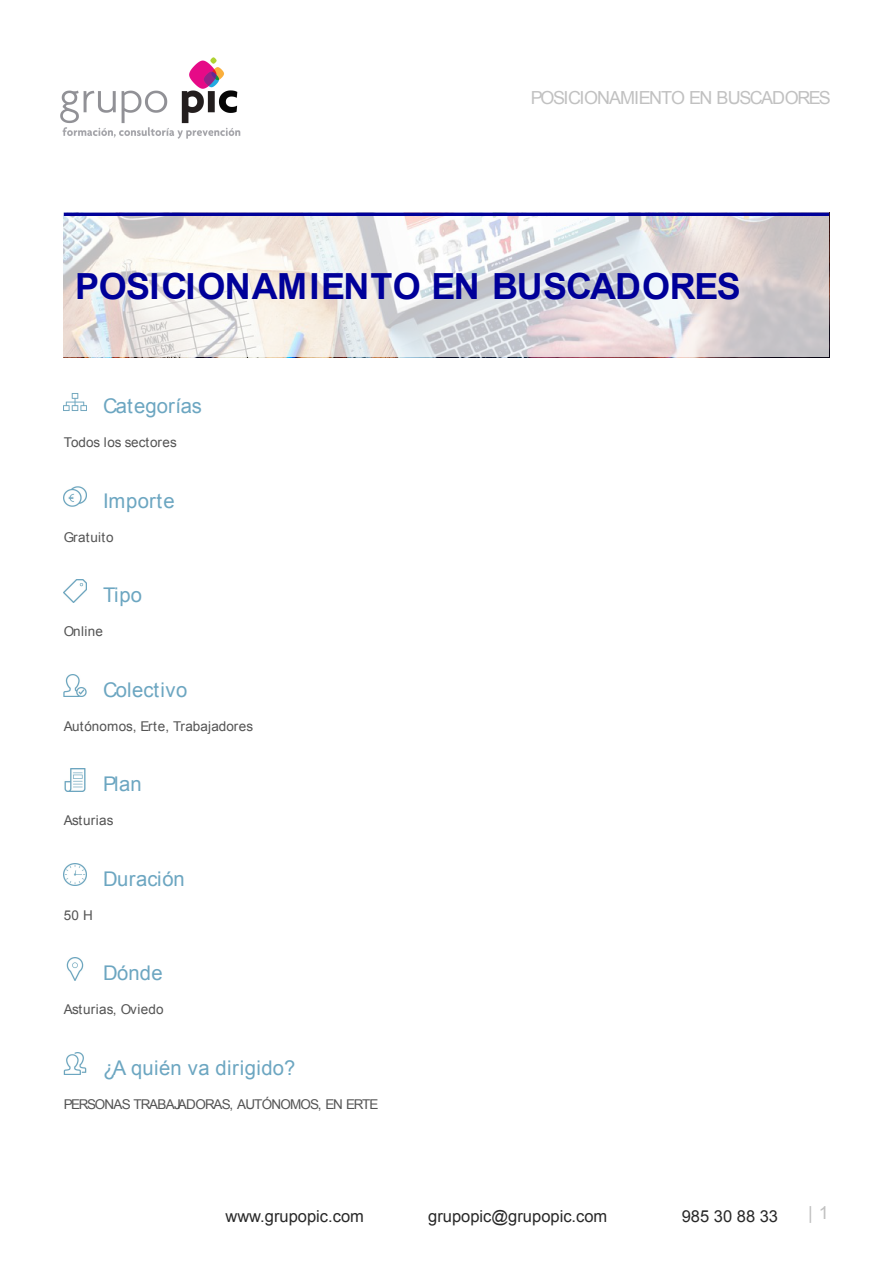
<style>
.page{position:relative;width:893px;height:1263px;background:#fff}
.page>*{position:absolute;margin:0;border:0;box-sizing:border-box;transform-origin:0 0}
.t1{font:700 36px "Arial";letter-spacing:-.015em;color:#009}
.t2{font:20.25px "Arial";letter-spacing:.015em;color:#6ca6c1}
.t3{font:20.25px "Arial";letter-spacing:-.005em;color:#6ca6c1}
.t4{font:18px "Arial";letter-spacing:-.065em;color:#c1c1c1}
.t5{font:16.5px "Arial";color:#282828}
.t6{font:13.5px "Arial";letter-spacing:-.01em;color:#545454}
.t7{font:13.5px "Arial";letter-spacing:-.065em;color:#545454}
.t8{font:13.5px "Arial";letter-spacing:.01em;color:#545454}
.t9{font:13.5px "Arial";letter-spacing:.03em;color:#545454}
</style>
<div class="page">
<img style="left:60px;top:57px;width:181px;height:82px">
<div style="left:64px;top:213px;width:765px;height:144px;background:#fff;opacity:.75"></div>
<hr style="left:64px;top:213px;width:765px;height:3px;background:#009">
<img style="left:64px;top:393px;width:22px;height:18px">
<img style="left:64px;top:486px;width:22px;height:21px">
<img style="left:64px;top:580px;width:22px;height:22px">
<img style="left:64px;top:674px;width:22px;height:23px">
<img style="left:64px;top:769px;width:22px;height:22px">
<img style="left:64px;top:863px;width:22px;height:23px">
<img style="left:66px;top:958px;width:18px;height:22px">
<img style="left:64px;top:1052px;width:22px;height:23px">
<h3 class="t4" style="left:531px;top:91px;width:302px">POSICIONAMIENTO EN BUSCADORES</h3>
<h1 class="t1" style="left:75px;top:273px;width:667px">POSICIONAMIENTO EN BUSCADORES</h1>
<h2 class="t3" style="left:103px;top:398px;width:100px">Categorías</h2>
<p class="t6" style="left:64px;top:437px;width:115px">Todos los sectores</p>
<h2 class="t2" style="left:103px;top:493px;width:73px">Importe</h2>
<p class="t9" style="left:64px;top:532px;width:51px">Gratuito</p>
<h2 class="t2" style="left:103px;top:587px;width:41px">Tipo</h2>
<p class="t6" style="left:64px;top:626px;width:41px">Online</p>
<h2 class="t2" style="left:103px;top:682px;width:86px">Colectivo</h2>
<p class="t6" style="left:64px;top:721px;width:191px">Autónomos, Erte, Trabajadores</p>
<h2 class="t2" style="left:103px;top:776px;width:40px">Plan</h2>
<p class="t8" style="left:64px;top:815px;width:51px">Asturias</p>
<p class="t6" style="left:64px;top:910px;width:31px">50 H</p>
<h2 class="t3" style="left:103px;top:871px;width:83px">Duración</h2>
<h2 class="t2" style="left:103px;top:965px;width:61px">Dónde</h2>
<p class="t8" style="left:64px;top:1004px;width:101px">Asturias, Oviedo</p>
<h2 class="t2" style="left:103px;top:1060px;width:194px">¿A quién va dirigido?</h2>
<p class="t7" style="left:64px;top:1099px;width:316px">PERSONAS TRABAJADORAS, AUTÓNOMOS, EN ERTE</p>
<p class="t5" style="left:225px;top:1210px;width:140px">www.grupopic.com</p>
<p class="t5" style="left:428px;top:1210px;width:181px">grupopic@grupopic.com</p>
<p class="t5" style="left:682px;top:1210px;width:98px">985 30 88 33</p>
<h3 class="t4" style="left:808px;top:1206px;width:22px">| 1</h3>
</div>
